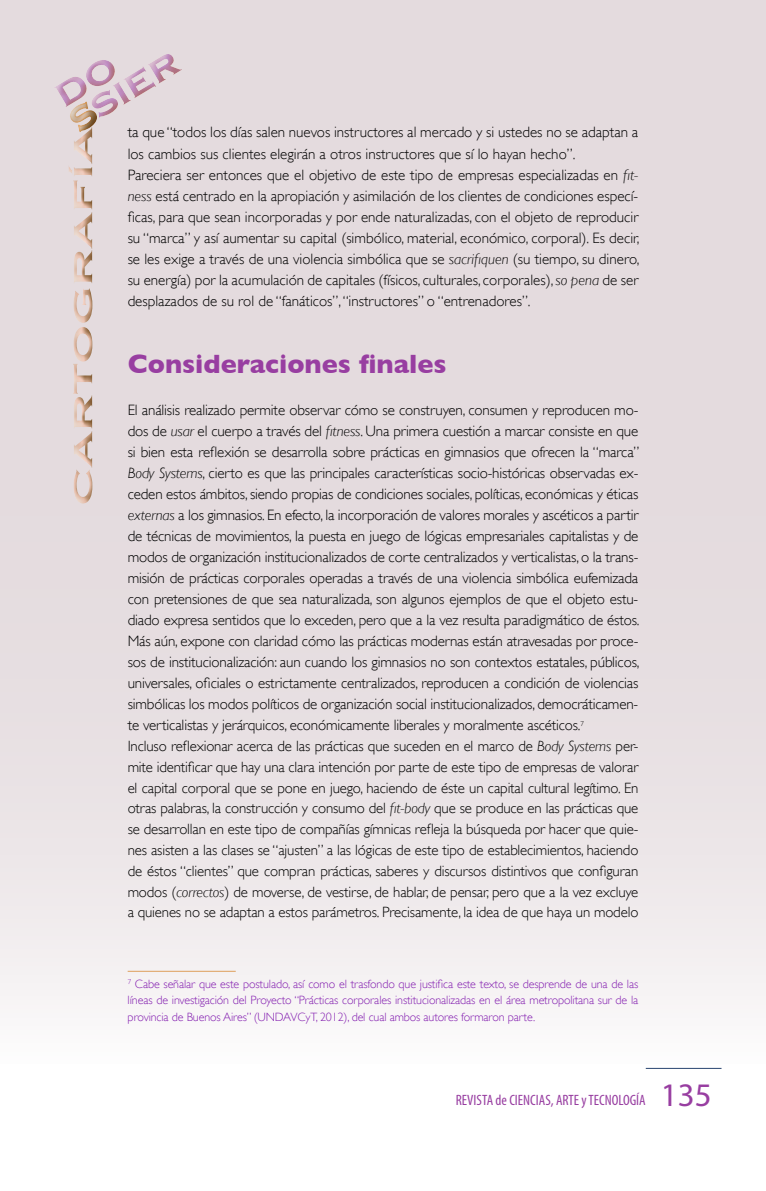
<style>
.page{position:relative;width:766px;height:1191px;background:#fff}
.page>*{position:absolute;margin:0;border:0;box-sizing:border-box;transform-origin:0 0}
.t1{font:700 27px "Gill Sans";color:#983ea1}
.t2{font:300 15px/21px "Gill Sans";color:#000}
.t3{font:condensed 15px "Myriad Pro";color:#983ea1}
.t4{font:300 14.85px/20.9px "Gill Sans";letter-spacing:-.01em;color:#000;text-align:justify}
.t5{font:300 12px/16.5px "Gill Sans";letter-spacing:-.01em;color:#841fb0;text-align:justify}
.s1{font-style:italic}
.s2{font-size:14.85px}
.s3{font-stretch:normal;font-size:33px}
</style>
<div class="page">
<div style="left:0;top:0;width:765px;height:1064px;background:linear-gradient(to bottom,#dfd4d8,#f1edee)"></div>
<hr style="left:645px;top:1068px;width:76px;height:1px;background:#28436f">
<div style="left:61px;top:117px;width:32px;height:394px;background:#e4dbde"></div>
<svg style="left:37px;top:33px;width:157px;height:470px;background:#e2d6d9"></svg>
<hr style="left:128px;top:970px;width:108px;height:2px;background:#e1a86c">
<p class="t2" style="left:128px;top:122px;width:513px">ta que “todos los días salen nuevos instructores al mercado y si ustedes no se adaptan a los cambios sus clientes elegirán a otros instructores que sí lo hayan hecho”.<br>Pareciera ser entonces que el objetivo de este tipo de empresas especializadas en <span class="s1">fit&shy;ness</span> está centrado en la apropiación y asimilación de los clientes de condiciones especí&shy;ficas, para que sean incorporadas y por ende naturalizadas, con el objeto de reproducir su “marca” y así aumentar su capital (simbólico, material, económico, corporal). Es decir, se les exige a través de una violencia simbólica que se <span class="s1">sacrifiquen</span> (su tiempo, su dinero, su energía) por la acumulación de capitales (físicos, culturales, corporales), <span class="s1">so pena</span> de ser desplazados de su rol de “fanáticos”, “instructores” o “entrenadores”.</p>
<h1 class="t1" style="left:128px;top:348px;width:320px">Consideraciones finales</h1>
<p class="t2" style="left:128px;top:399px;width:513px;text-align:justify">El análisis realizado permite observar cómo se construyen, consumen y reproducen mo&shy;dos de <span class="s1">usar</span> el cuerpo a través del <span class="s1">fitness</span>. Una primera cuestión a marcar consiste en que si bien esta reflexión se desarrolla sobre prácticas en gimnasios que ofrecen la “marca” <span class="s1">Body Systems</span>, cierto es que las principales características socio-históricas observadas ex&shy;ceden estos ámbitos, siendo propias de condiciones sociales, políticas, económicas y éticas <span class="s1">externas</span> a los gimnasios. En efecto, la incorporación de valores morales y ascéticos a partir de técnicas de movimientos, la puesta en juego de lógicas empresariales capitalistas y de modos de organización institucionalizados de corte centralizados y verticalistas, o la trans&shy;misión de prácticas corporales operadas a través de una violencia simbólica eufemizada con pretensiones de que sea naturalizada, son algunos ejemplos de que el objeto estu&shy;diado expresa sentidos que lo exceden, pero que a la vez resulta paradigmático de éstos.<br>Más aún, expone con claridad cómo las prácticas modernas están atravesadas por proce&shy;sos de institucionalización: aun cuando los gimnasios no son contextos estatales, públicos, universales, oficiales o estrictamente centralizados, reproducen a condición de violencias simbólicas los modos políticos de organización social institucionalizados, democráticamen&shy;te verticalistas y jerárquicos, económicamente libe<span class="s2">rales y moralmente ascéticos.</span><sup>7</sup></p>
<p class="t4" style="left:128px;top:735px;width:512px">Incluso reflexionar acerca de las prácticas que suceden en el marco de <span class="s1">Body Systems</span> per&shy;mite identificar que hay una clara intención por parte de este tipo de empresas de valorar el capital corporal que se pone en juego, haciendo de éste un capital cultural legítimo. En otras palabras, la construcción y consumo del <span class="s1">fit-body</span> que se produce en las prácticas que se desarrollan en este tipo de compañías gímnicas refleja la búsqueda por hacer que quie&shy;nes asisten a las clases se “ajusten” a las lógicas de este tipo de establecimientos, haciendo de éstos “clientes” que compran prácticas, saberes y discursos distintivos que configuran modos (<span class="s1">correctos</span>) de moverse, de vestirse, de hablar, de pensar, pero que a la vez excluye a quienes no se adaptan a estos parámetros. Precisamente, la idea de que haya un modelo</p>
<p class="t5" style="left:128px;top:975px;width:512px"><sup>7</sup> Cabe señalar que este postulado, así como el trasfondo que justifica este texto, se desprende de una de las líneas de investigación del Proyecto “Prácticas corporales institucionalizadas en el área metropolitana sur de la provincia de Buenos Aires” (UNDAVCyT, 2012), del cual ambos autores formaron parte.</p>
<p class="t3" style="left:455px;top:1090px;width:257px">REVISTA de CIENCIAS, ARTE y TECNOLOGÍA <span class="s3">135</span></p>
</div>
